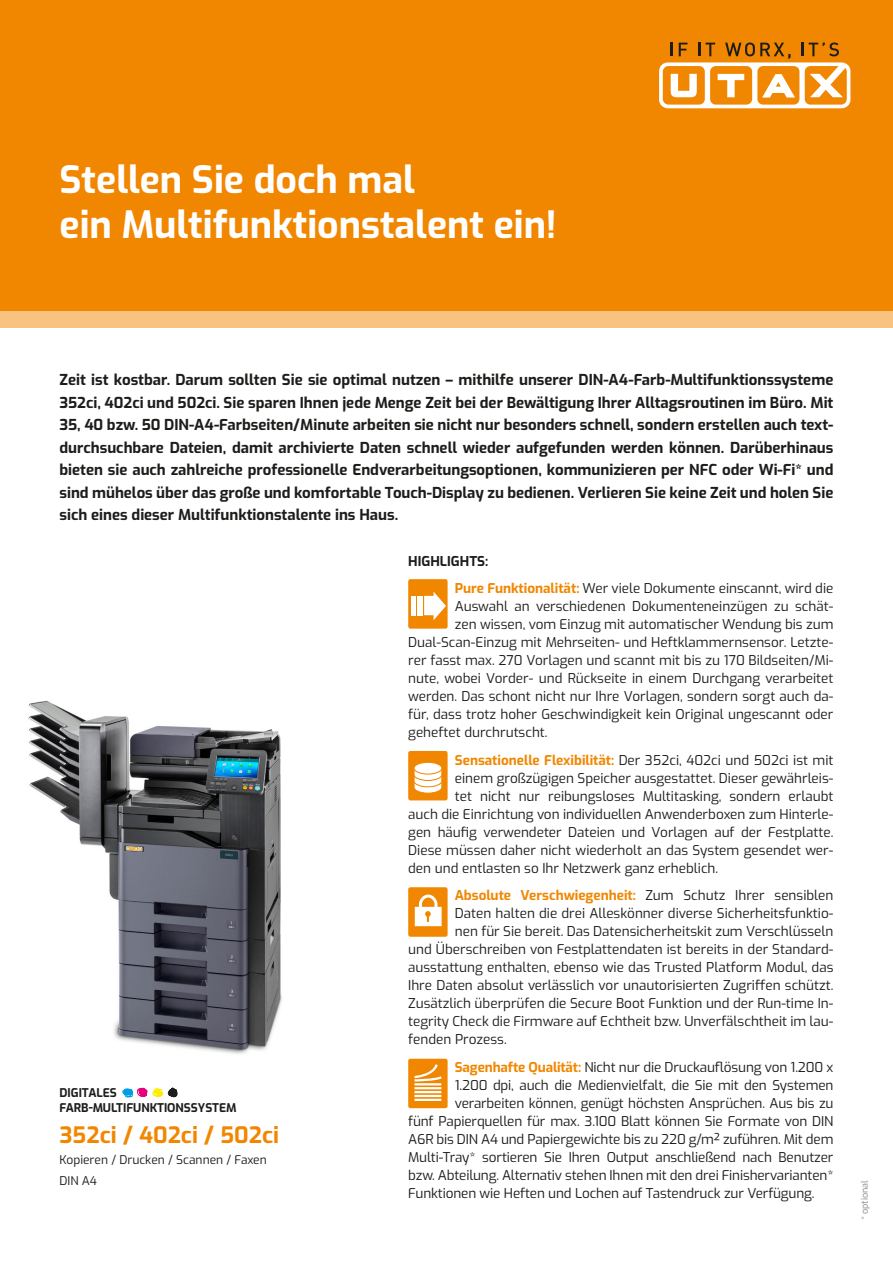
<style>
.page{position:relative;width:893px;height:1263px;background:#fff}
.page>*{position:absolute;margin:0;border:0;box-sizing:border-box;transform-origin:0 0}
.t1{font:700 37.5px/45px "Exo";color:#fff}
.t2{font:700 22.5px "Exo";letter-spacing:.005em;color:#f18700}
.t3{font:700 15px/22.5px "Exo";color:#1d1d1b;text-align:justify}
.t4{font:13.5px/26.5px "Exo";color:#1d1d1b}
.t5{font:700 13.5px "Exo";color:#f18700}
.t6{font:12px/21px "Exo";color:#1d1d1b}
.t7{font:700 12px/15px "Exo";color:#1d1d1b}
.t8{font:9px "Exo";color:#878787}
.s1{font-weight:700}
.s2{font-weight:700;color:#f18700}
.s3{font-weight:400;color:#1d1d1b}
</style>
<div class="page">
<img style="left:28px;top:700px;width:254px;height:354px">
<div style="left:0;top:0;width:893px;height:310px;background:#f18700"></div>
<div style="left:0;top:310px;width:893px;height:17px;background:#f8c380"></div>
<div style="left:408px;top:579px;width:40px;height:50px;background:#f18700;border-radius:2px"></div>
<div style="left:418px;top:596px;width:5px;height:19px;background:#fff"></div>
<hr style="left:413px;top:596px;width:3px;height:19px;background:#fff">
<svg style="left:411px;top:596px;width:1px;height:19px"></svg>
<svg style="left:424px;top:591px;width:22px;height:29px"></svg>
<div style="left:408px;top:751px;width:40px;height:49px;background:#f18700;border-radius:2px"></div>
<svg style="left:414px;top:770px;width:28px;height:24px"></svg>
<div style="left:414px;top:762px;width:28px;height:12px;background:#fff;border-radius:50%"></div>
<div style="left:413px;top:762px;width:29px;height:12px;border:1px solid #f18700;border-radius:50%"></div>
<div style="left:408px;top:887px;width:40px;height:50px;background:#f18700;border-radius:2px"></div>
<svg style="left:415px;top:894px;width:27px;height:32px"></svg>
<div style="left:408px;top:1059px;width:40px;height:49px;background:#f18700;border-radius:2px"></div>
<svg style="left:414px;top:1064px;width:28px;height:37px"></svg>
<div style="left:659px;top:62px;width:191px;height:46px;background:#fff;border-radius:9px"></div>
<div style="left:663px;top:66px;width:42px;height:39px;background:#f18700;border-radius:6px"></div>
<div style="left:710px;top:66px;width:42px;height:39px;background:#f18700;border-radius:6px"></div>
<div style="left:757px;top:66px;width:42px;height:39px;background:#f18700;border-radius:6px"></div>
<div style="left:805px;top:66px;width:42px;height:39px;background:#f18700;border-radius:6px"></div>
<svg style="left:671px;top:74px;width:26px;height:23px"></svg>
<svg style="left:718px;top:74px;width:26px;height:23px"></svg>
<svg style="left:810px;top:66px;width:36px;height:31px"></svg>
<svg style="left:762px;top:74px;width:33px;height:24px"></svg>
<svg style="left:671px;top:43px;width:2px;height:13px"></svg>
<svg style="left:679px;top:43px;width:8px;height:13px"></svg>
<svg style="left:699px;top:43px;width:16px;height:13px"></svg>
<svg style="left:725px;top:43px;width:65px;height:16px"></svg>
<svg style="left:802px;top:43px;width:37px;height:13px"></svg>
<svg style="left:122px;top:1087px;width:56px;height:10px"></svg>
<h1 class="t1" style="left:60px;top:155px;width:498px">Stellen Sie doch mal<br>ein Multifunktionstalent ein!</h1>
<p class="t3" style="left:60px;top:367px;width:775px">Zeit ist kostbar. Darum sollten Sie sie optimal nutzen – mithilfe unserer DIN-A4-Farb-Multifunktionssysteme 352ci, 402ci und 502ci. Sie sparen Ihnen jede Menge Zeit bei der Bewältigung Ihrer Alltagsroutinen im Büro. Mit 35, 40 bzw. 50 DIN-A4-Farbseiten/Minute arbeiten sie nicht nur besonders schnell, sondern erstellen auch text&shy;durchsuchbare Dateien, damit archivierte Daten schnell wieder aufgefunden werden können. Darüberhinaus bieten sie auch zahlreiche professionelle Endverarbeitungsoptionen, kommunizieren per NFC oder Wi-Fi* und sind mühelos über das große und komfortable Touch-Display zu bedienen. Verlieren Sie keine Zeit und holen Sie sich eines dieser Multifunktionstalente ins Haus.</p>
<p class="t7" style="left:60px;top:1085px;width:179px">DIGITALES<br>FARB-MULTIFUNKTIONSSYSTEM</p>
<h2 class="t2" style="left:60px;top:1117px;width:221px">352ci / 402ci / 502ci</h2>
<p class="t6" style="left:60px;top:1148px;width:209px">Kopieren / Drucken / Scannen / Faxen<br>DIN A4</p>
<p class="t4" style="left:455px;top:547px;width:380px;text-indent:-47px"><span class="s1">HIGHLIGHTS:<br></span><span class="s2">Pure Funktionalität:</span> Wer viele Dokumente einscannt, wird die</p>
<p class="t4" style="left:455px;top:592px;width:380px">Auswahl an verschiedenen Dokumenteneinzügen zu schät-</p>
<p class="t4" style="left:455px;top:610px;width:380px">zen wissen, vom Einzug mit automatischer Wendung bis zum</p>
<p class="t4" style="left:408px;top:628px;width:427px">Dual-Scan-Einzug mit Mehrseiten- und Heftklammernsensor. Letzte-</p>
<p class="t4" style="left:408px;top:646px;width:427px">rer fasst max. 270 Vorlagen und scannt mit bis zu 170 Bildseiten/Mi-</p>
<p class="t4" style="left:408px;top:664px;width:427px">nute, wobei Vorder- und Rückseite in einem Durchgang verarbeitet</p>
<p class="t4" style="left:408px;top:682px;width:427px">werden. Das schont nicht nur Ihre Vorlagen, sondern sorgt auch da-</p>
<p class="t4" style="left:408px;top:700px;width:427px">für, dass trotz hoher Geschwindigkeit kein Original ungescannt oder</p>
<p class="t4" style="left:408px;top:718px;width:141px">geheftet durchrutscht.</p>
<p class="t4" style="left:455px;top:746px;width:380px"><span class="s2">Sensationelle Flexibilität:</span> Der 352ci, 402ci und 502ci ist mit</p>
<p class="t4" style="left:455px;top:764px;width:380px">einem großzügigen Speicher ausgestattet. Dieser gewährleis-</p>
<p class="t4" style="left:455px;top:782px;width:380px">tet nicht nur reibungsloses Multitasking, sondern erlaubt</p>
<p class="t4" style="left:408px;top:800px;width:427px">auch die Einrichtung von individuellen Anwenderboxen zum Hinterle-</p>
<p class="t4" style="left:408px;top:818px;width:427px">gen häufig verwendeter Dateien und Vorlagen auf der Festplatte.</p>
<p class="t4" style="left:408px;top:836px;width:427px">Diese müssen daher nicht wiederholt an das System gesendet wer-</p>
<p class="t4" style="left:408px;top:854px;width:312px">den und entlasten so Ihr Netzwerk ganz erheblich.</p>
<p class="t5" style="left:455px;top:885px;width:380px">Absolute Verschwiegenheit: <span class="s3">Zum Schutz Ihrer sensiblen</span></p>
<p class="t4" style="left:455px;top:899px;width:380px">Daten halten die drei Alleskönner diverse Sicherheitsfunktio-</p>
<p class="t4" style="left:455px;top:917px;width:380px">nen für Sie bereit. Das Datensicherheitskit zum Verschlüsseln</p>
<p class="t4" style="left:408px;top:935px;width:427px">und Überschreiben von Festplattendaten ist bereits in der Standard-</p>
<p class="t4" style="left:408px;top:953px;width:427px">ausstattung enthalten, ebenso wie das Trusted Platform Modul, das</p>
<p class="t4" style="left:408px;top:971px;width:427px">Ihre Daten absolut verlässlich vor unautorisierten Zugriffen schützt.</p>
<p class="t4" style="left:408px;top:989px;width:427px">Zusätzlich überprüfen die Secure Boot Funktion und der Run-time In-</p>
<p class="t4" style="left:408px;top:1007px;width:427px">tegrity Check die Firmware auf Echtheit bzw. Unverfälschtheit im lau-</p>
<p class="t4" style="left:408px;top:1025px;width:100px">fenden Prozess.</p>
<p class="t4" style="left:455px;top:1053px;width:380px"><span class="s2">Sagenhafte Qualität:</span> Nicht nur die Druckauflösung von 1.200 x</p>
<p class="t4" style="left:455px;top:1071px;width:380px">1.200 dpi, auch die Medienvielfalt, die Sie mit den Systemen</p>
<p class="t4" style="left:455px;top:1089px;width:380px">verarbeiten können, genügt höchsten Ansprüchen. Aus bis zu</p>
<p class="t4" style="left:408px;top:1107px;width:427px">fünf Papierquellen für max. 3.100 Blatt können Sie Formate von DIN</p>
<p class="t4" style="left:408px;top:1125px;width:427px">A6R bis DIN A4 und Papiergewichte bis zu 220 g/m² zuführen. Mit dem</p>
<p class="t4" style="left:408px;top:1143px;width:427px">Multi-Tray* sortieren Sie Ihren Output anschließend nach Benutzer</p>
<p class="t4" style="left:408px;top:1161px;width:427px">bzw. Abteilung. Alternativ stehen Ihnen mit den drei Finishervarianten*</p>
<p class="t4" style="left:408px;top:1179px;width:408px">Funktionen wie Heften und Lochen auf Tastendruck zur Verfügung.</p>
<p class="t8" style="left:858px;top:1220px;width:42px;rotate:-90deg">* optional</p>
</div>
